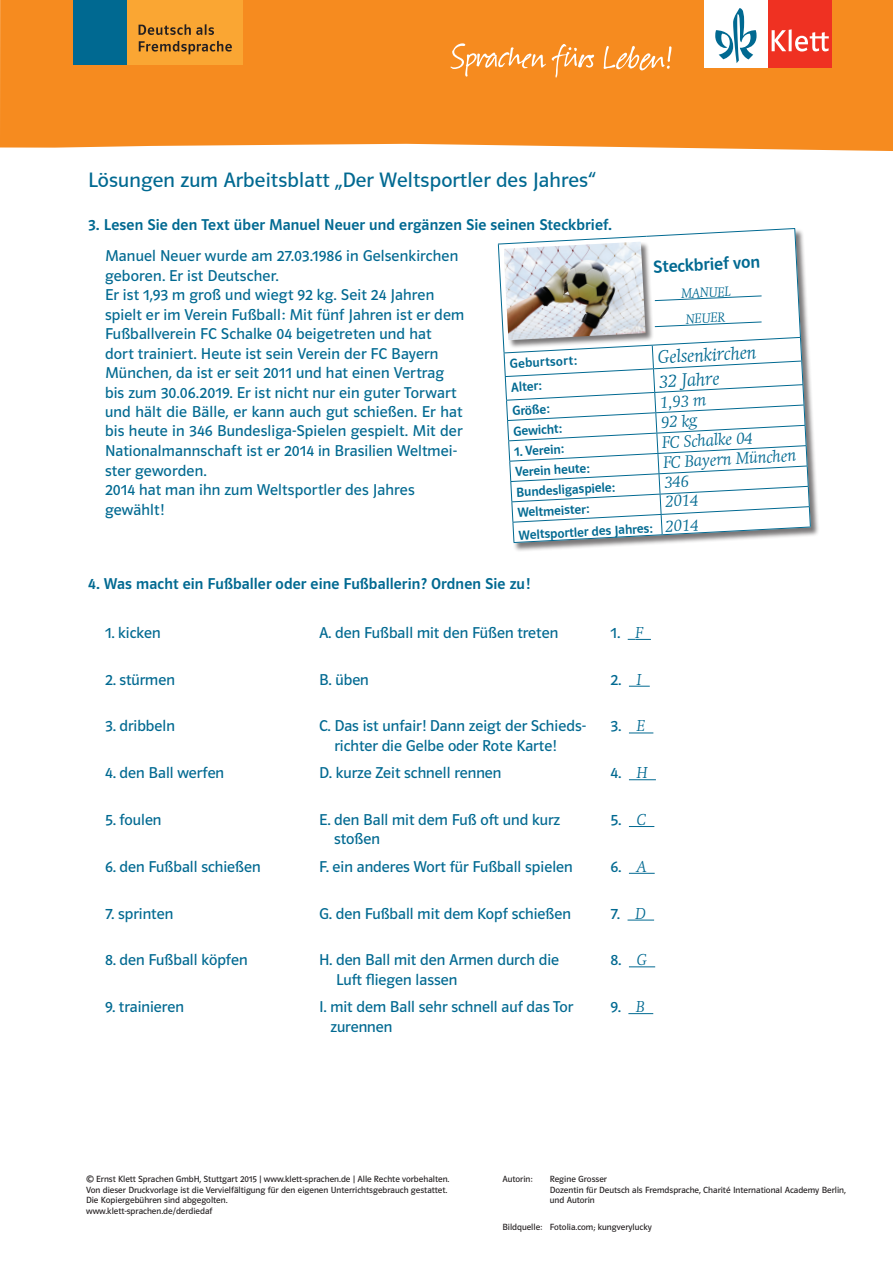
<style>
.page{position:relative;width:893px;height:1263px;background:#fff}
.page>*{position:absolute;margin:0;border:0;box-sizing:border-box;transform-origin:0 0}
.t1{font:21px "Polo ST11 K Buch";letter-spacing:.01em;color:#006991}
.t2{font:italic 300 18px "Klett Swift";color:#006991}
.t3{font:17.7px "Polo ST11 K Krftg";color:#006991}
.t4{font:italic 300 16.5px/19.8px "Klett Swift";color:#006991}
.t5{font:15.75px/19.5px "Polo ST11 K Buch";letter-spacing:.005em;color:#006991}
.t6{font:15.75px "Polo ST11 K Krftg";letter-spacing:.01em;color:#006991}
.t7{font:italic 300 13.35px/25.5px "Klett Swift";color:#006991}
.t8{font:13.2px/20.4px "Polo ST11 K Krftg";color:#006991}
.t9{font:9px/10.5px "Polo ST11 K Buch";color:#231f20}
.s1{font-style:inherit}
.s2{font-family:"Klett Swift";font-weight:300;font-style:italic;font-size:16.5px}
.s3{font-family:"Klett Swift";font-weight:300;font-style:italic}
</style>
<div class="page">
<div style="left:0;top:0;width:893px;height:151px;background:#f68b1f"></div>
<div style="left:704px;top:0;width:64px;height:67px;background:#fff"></div>
<div style="left:768px;top:0;width:63px;height:67px;background:#ef3122"></div>
<svg style="left:772px;top:29px;width:57px;height:23px"></svg>
<svg style="left:715px;top:8px;width:41px;height:55px"></svg>
<svg style="left:450px;top:43px;width:222px;height:35px;background:#f79c40"></svg>
<div style="left:121px;top:0;width:121px;height:64px;background:#faa633"></div>
<div style="left:74px;top:0;width:53px;height:64px;background:#006991"></div>
<svg style="left:139px;top:24px;width:75px;height:11px"></svg>
<svg style="left:139px;top:41px;width:93px;height:13px"></svg>
<div style="left:498px;top:228px;width:322px;height:324px;background:#231f20;opacity:.6"></div>
<svg style="left:628px;top:639px;width:23px;height:1px"></svg>
<svg style="left:629px;top:686px;width:21px;height:1px"></svg>
<svg style="left:629px;top:732px;width:24px;height:1px"></svg>
<svg style="left:629px;top:779px;width:27px;height:1px"></svg>
<svg style="left:629px;top:826px;width:25px;height:1px"></svg>
<svg style="left:629px;top:873px;width:26px;height:1px"></svg>
<svg style="left:627px;top:920px;width:27px;height:1px"></svg>
<svg style="left:629px;top:966px;width:26px;height:1px"></svg>
<svg style="left:628px;top:1013px;width:25px;height:1px"></svg>
<svg style="left:497px;top:228px;width:314px;height:315px"></svg>
<h1 class="t1" style="left:88px;top:168px;width:509px">Lösungen zum Arbeitsblatt „Der Weltsportler des Jahres“</h1>
<p class="t6" style="left:88px;top:216px;width:525px">3. Lesen Sie den Text über Manuel Neuer und ergänzen Sie seinen Steckbrief.</p>
<p class="t5" style="left:105px;top:246px;width:361px">Manuel Neuer wurde am 27.03.1986 in Gelsenkirchen geboren. Er ist Deutscher.<br>Er ist 1,93 m groß und wiegt 92 kg. Seit 24 Jahren spielt er im Verein Fußball: Mit fünf Jahren ist er dem Fußballverein FC Schalke 04 beigetreten und hat<br>dort trainiert. Heute ist sein Verein der FC Bayern München, da ist er seit 2011 und hat einen Vertrag bis zum 30.06.2019. Er ist nicht nur ein guter Torwart und hält die Bälle, er kann auch gut schießen. Er hat bis heute in <span class="s1">346</span> Bundesliga-Spielen gespielt. Mit der Nationalmannschaft ist er 2014 in Brasilien Weltmei&shy;ster geworden.<br>2014 hat man ihn zum Weltsportler des Jahres gewählt!</p>
<p class="t3" style="left:653px;top:257px;width:109px;rotate:-3deg">Steckbrief von</p>
<p class="t7" style="left:680px;top:281px;width:51px;rotate:-3deg">MANUEL<br>NEUER</p>
<p class="t8" style="left:509px;top:353px;width:69px;rotate:-3deg">Geburtsort:</p>
<p class="t2" style="left:657px;top:347px;width:100px;rotate:-3deg">Gelsenkirchen</p>
<p class="t8" style="left:510px;top:375px;width:39px;line-height:23.7px;rotate:-3deg">Alter:<br>Größe:</p>
<p class="t8" style="left:513px;top:421px;width:51px;rotate:-3deg">Gewicht:</p>
<p class="t8" style="left:514px;top:441px;width:100px;rotate:-3deg">1. Verein:<br>Verein heute:<br>Bundesligaspiele:<br>Weltmeister:</p>
<p class="t2" style="left:659px;top:371px;width:62px;rotate:-3deg">32 Jahre</p>
<p class="t4" style="left:660px;top:393px;width:134px;rotate:-3deg">1,93 m<br>92 kg<br>FC Schalke 04<br>FC Bayern München<br>346<br>2014</p>
<p class="t8" style="left:518px;top:525px;width:182px;rotate:-3deg">Weltsportler des Jahres: <span class="s2">2014</span></p>
<p class="t6" style="left:88px;top:575px;width:444px">4. Was macht ein Fußballer oder eine Fußballerin? Ordnen Sie zu!</p>
<p class="t5" style="left:105px;top:623px;width:57px">1. kicken</p>
<p class="t5" style="left:319px;top:623px;width:241px">A. den Fußball mit den Füßen treten</p>
<p class="t5" style="left:611px;top:623px;width:34px">1. <span class="s3">F</span></p>
<p class="t5" style="left:105px;top:670px;width:71px">2. stürmen</p>
<p class="t5" style="left:319px;top:670px;width:51px">B. üben</p>
<p class="t5" style="left:611px;top:670px;width:32px">2. <span class="s3">I</span></p>
<p class="t5" style="left:105px;top:716px;width:71px">3. dribbeln</p>
<p class="t5" style="left:334px;top:716px;width:253px;text-indent:-15px">C. Das ist unfair! Dann zeigt der Schieds&shy;richter die Gelbe oder Rote Karte!</p>
<p class="t5" style="left:611px;top:716px;width:36px">3. <span class="s3">E</span></p>
<p class="t5" style="left:105px;top:763px;width:121px">4. den Ball werfen</p>
<p class="t5" style="left:319px;top:763px;width:184px">D. kurze Zeit schnell rennen</p>
<p class="t5" style="left:611px;top:763px;width:39px">4. <span class="s3">H</span></p>
<p class="t5" style="left:105px;top:810px;width:58px">5. foulen</p>
<p class="t5" style="left:334px;top:810px;width:228px;text-indent:-15px">E. den Ball mit dem Fuß oft und kurz stoßen</p>
<p class="t5" style="left:611px;top:810px;width:37px">5. <span class="s3">C</span></p>
<p class="t5" style="left:105px;top:857px;width:157px">6. den Fußball schießen</p>
<p class="t5" style="left:319px;top:857px;width:255px">F. ein anderes Wort für Fußball spielen</p>
<p class="t5" style="left:611px;top:857px;width:37px">6. <span class="s3">A</span></p>
<p class="t5" style="left:105px;top:904px;width:70px">7. sprinten</p>
<p class="t5" style="left:319px;top:904px;width:254px">G. den Fußball mit dem Kopf schießen</p>
<p class="t5" style="left:611px;top:904px;width:37px">7. <span class="s3">D</span></p>
<p class="t5" style="left:105px;top:950px;width:144px">8. den Fußball köpfen</p>
<p class="t5" style="left:336px;top:950px;width:225px;text-indent:-17px">H. den Ball mit den Armen durch die<br>Luft fliegen lassen</p>
<p class="t5" style="left:611px;top:950px;width:38px">8. <span class="s3">G</span></p>
<p class="t5" style="left:105px;top:997px;width:80px">9. trainieren</p>
<p class="t5" style="left:330px;top:997px;width:244px;text-indent:-11px">I. mit dem Ball sehr schnell auf das Tor zurennen</p>
<p class="t5" style="left:611px;top:997px;width:36px">9. <span class="s3">B</span></p>
<p class="t9" style="left:86px;top:1174px;width:365px">© Ernst Klett Sprachen GmbH, Stuttgart 2015 | www.klett-sprachen.de | Alle Rechte vorbehalten.<br>Von dieser Druckvorlage ist die Vervielfältigung für den eigenen Unterrichtsgebrauch gestattet.<br>Die Kopiergebühren sind abgegolten.<br>www.klett-sprachen.de/derdiedaf</p>
<p class="t9" style="left:502px;top:1174px;width:32px">Autorin:</p>
<p class="t9" style="left:550px;top:1174px;width:298px">Regine Grosser<br>Dozentin für Deutsch als Fremdsprache, Charité International Academy Berlin, und Autorin</p>
<p class="t9" style="left:502px;top:1222px;width:151px">Bildquelle: Fotolia.com; kungverylucky</p>
</div>
